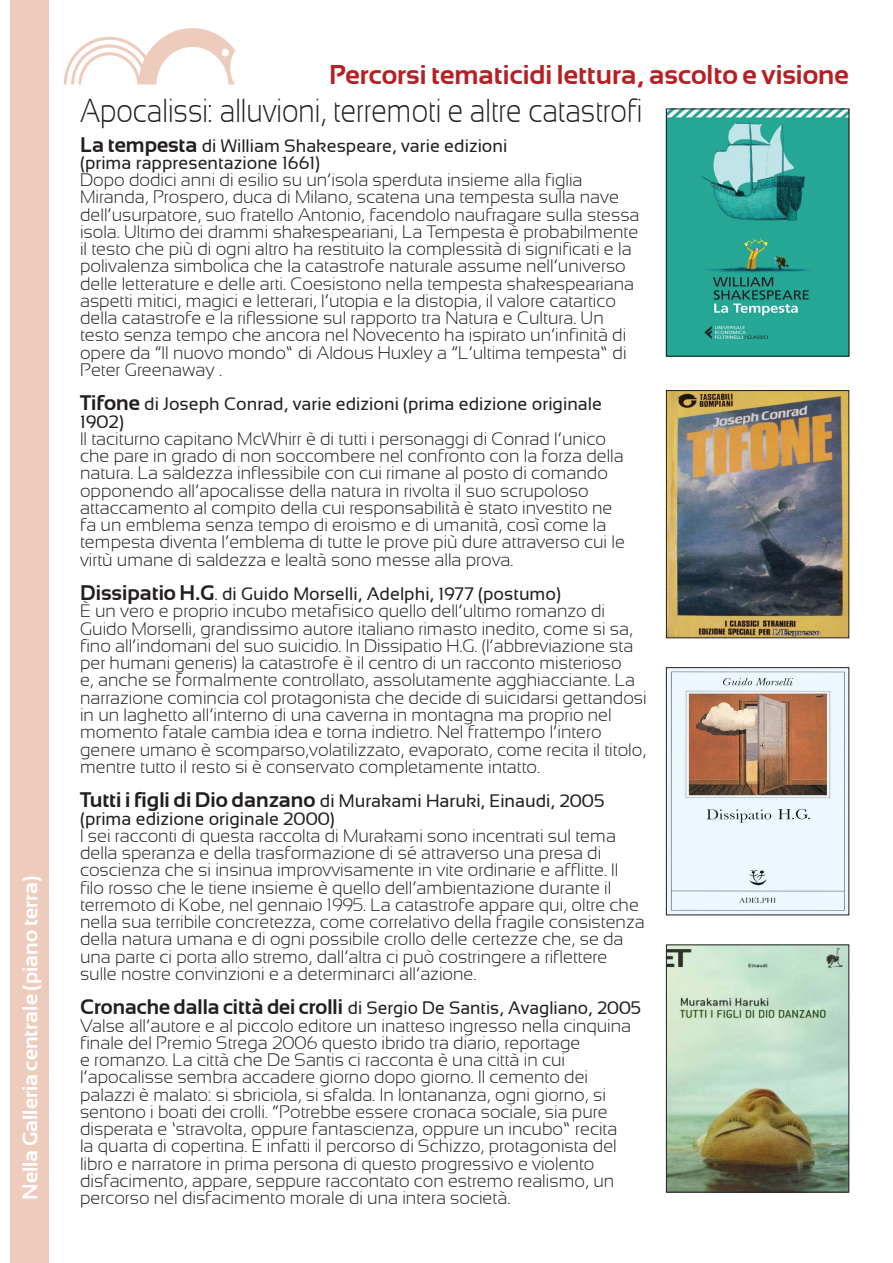
<style>
.page{position:relative;width:893px;height:1263px;background:#fff}
.page>*{position:absolute;margin:0;border:0;box-sizing:border-box;transform-origin:0 0}
.t1{font:300 33px "Sansation";color:#231f20;scale:.85 1}
.t2{font:700 27px "Sansation";color:#b62024}
.t3{font:700 21px "Sansation";color:#fff}
.t4{font:300 18px/17.2px "Sansation";color:#231f20}
.t5{font:18px/17.2px "Sansation";color:#231f20}
.s1{font-weight:700;font-size:21px}
.s2{font-weight:300;font-size:21px}
</style>
<div class="page">
<svg style="left:64px;top:28px;width:171px;height:57px"></svg>
<img style="left:668px;top:111px;width:179px;height:243px">
<img style="left:668px;top:392px;width:179px;height:244px">
<div style="left:666px;top:390px;width:183px;height:248px;border:1px solid #231f20"></div>
<img style="left:668px;top:669px;width:179px;height:244px">
<div style="left:666px;top:667px;width:183px;height:248px;border:1px solid #231f20"></div>
<img style="left:668px;top:947px;width:179px;height:243px">
<div style="left:666px;top:945px;width:183px;height:247px;border:1px solid #231f20"></div>
<div style="left:666px;top:109px;width:183px;height:247px;border:1px solid #231f20"></div>
<div style="left:11px;top:0;width:38px;height:1263px;background:#edcbbd"></div>
<p class="t3" style="left:18px;top:1200px;width:326px;rotate:-90deg">Nella Galleria centrale (piano terra)</p>
<p class="t2" style="left:329px;top:59px;width:521px">Percorsi tematicidi lettura, ascolto e visione</p>
<p class="t1" style="left:80px;top:93px;width:663px">Apocalissi: alluvioni, terremoti e altre catastrofi</p>
<p class="t5" style="left:80px;top:137px;width:429px"><span class="s1">La tempesta</span> di William Shakespeare, varie edizioni</p>
<p class="t5" style="left:80px;top:154px;width:241px">(prima rappresentazione 1661)</p>
<p class="t4" style="left:80px;top:171px;width:561px">Dopo dodici anni di esilio su un’isola sperduta insieme alla figlia Miranda, Prospero, duca di Milano, scatena una tempesta sulla nave dell’usurpatore, suo fratello Antonio, facendolo naufragare sulla stessa isola. Ultimo dei drammi shakespeariani, La Tempesta è probabilmente il testo che più di ogni altro ha restituito la complessità di significati e la polivalenza simbolica che la catastrofe naturale assume nell’universo delle letterature e delle arti. Coesistono nella tempesta shakespeariana aspetti mitici, magici e letterari, l’utopia e la distopia, il valore catartico della catastrofe e la riflessione sul rapporto tra Natura e Cultura. Un testo senza tempo che ancora nel Novecento ha ispirato un’infinità di opere da “Il nuovo mondo” di Aldous Huxley a “L’ultima tempesta” di Peter Greenaway .</p>
<p class="t5" style="left:80px;top:396px;width:523px"><span class="s1">Tifone</span> di Joseph Conrad, varie edizioni (prima edizione originale<br>1902)</p>
<p class="t4" style="left:80px;top:430px;width:546px">Il taciturno capitano McWhirr è di tutti i personaggi di Conrad l’unico che pare in grado di non soccombere nel confronto con la forza della natura. La saldezza inflessibile con cui rimane al posto di comando opponendo all’apocalisse della natura in rivolta il suo scrupoloso attaccamento al compito della cui responsabilità è stato investito ne fa un emblema senza tempo di eroismo e di umanità, così come la tempesta diventa l’emblema di tutte le prove più dure attraverso cui le virtù umane di saldezza e lealtà sono messe alla prova.</p>
<p class="t5" style="left:80px;top:585px;width:482px"><span class="s1">Dissipatio H.G</span><span class="s2">.</span> di Guido Morselli, Adelphi, 1977 (postumo)</p>
<p class="t4" style="left:80px;top:603px;width:555px">È un vero e proprio incubo metafisico quello dell’ultimo romanzo di Guido Morselli, grandissimo autore italiano rimasto inedito, come si sa, fino all’indomani del suo suicidio. In Dissipatio H.G. (l’abbreviazione sta per humani generis) la catastrofe è il centro di un racconto misterioso</p>
<p class="t4" style="left:80px;top:672px;width:568px">e, anche se formalmente controllato, assolutamente agghiacciante. La narrazione comincia col protagonista che decide di suicidarsi gettandosi in un laghetto all’interno di una caverna in montagna ma proprio nel momento fatale cambia idea e torna indietro. Nel frattempo l’intero genere umano è scomparso,volatilizzato, evaporato, come recita il titolo, mentre tutto il resto si è conservato completamente intatto.</p>
<p class="t5" style="left:80px;top:792px;width:526px"><span class="s1">Tutti i figli di Dio danzano</span> di Murakami Haruki, Einaudi, 2005</p>
<p class="t5" style="left:80px;top:810px;width:256px">(prima edizione originale 2000)</p>
<p class="t4" style="left:80px;top:827px;width:566px">I sei racconti di questa raccolta di Murakami sono incentrati sul tema della speranza e della trasformazione di sé attraverso una presa di coscienza che si insinua improvvisamente in vite ordinarie e afflitte. Il filo rosso che le tiene insieme è quello dell’ambientazione durante il terremoto di Kobe, nel gennaio 1995. La catastrofe appare qui, oltre che nella sua terribile concretezza, come correlativo della fragile consistenza della natura umana e di ogni possibile crollo delle certezze che, se da una parte ci porta allo stremo, dall’altra ci può costringere a riflettere sulle nostre convinzioni e a determinarci all’azione.</p>
<p class="t5" style="left:80px;top:999px;width:562px"><span class="s1">Cronache dalla città dei crolli</span> di Sergio De Santis, Avagliano, 2005</p>
<p class="t4" style="left:80px;top:1017px;width:553px">Valse all’autore e al piccolo editore un inatteso ingresso nella cinquina finale del Premio Strega 2006 questo ibrido tra diario, reportage<br>e romanzo. La città che De Santis ci racconta è una città in cui l’apocalisse sembra accadere giorno dopo giorno. Il cemento dei palazzi è malato: si sbriciola, si sfalda. In lontananza, ogni giorno, si sentono i boati dei crolli. “Potrebbe essere cronaca sociale, sia pure disperata e ‘stravolta, oppure fantascienza, oppure un incubo” recita la quarta di copertina. E infatti il percorso di Schizzo, protagonista del libro e narratore in prima persona di questo progressivo e violento disfacimento, appare, seppure raccontato con estremo realismo, un percorso nel disfacimento morale di una intera società.</p>
</div>
